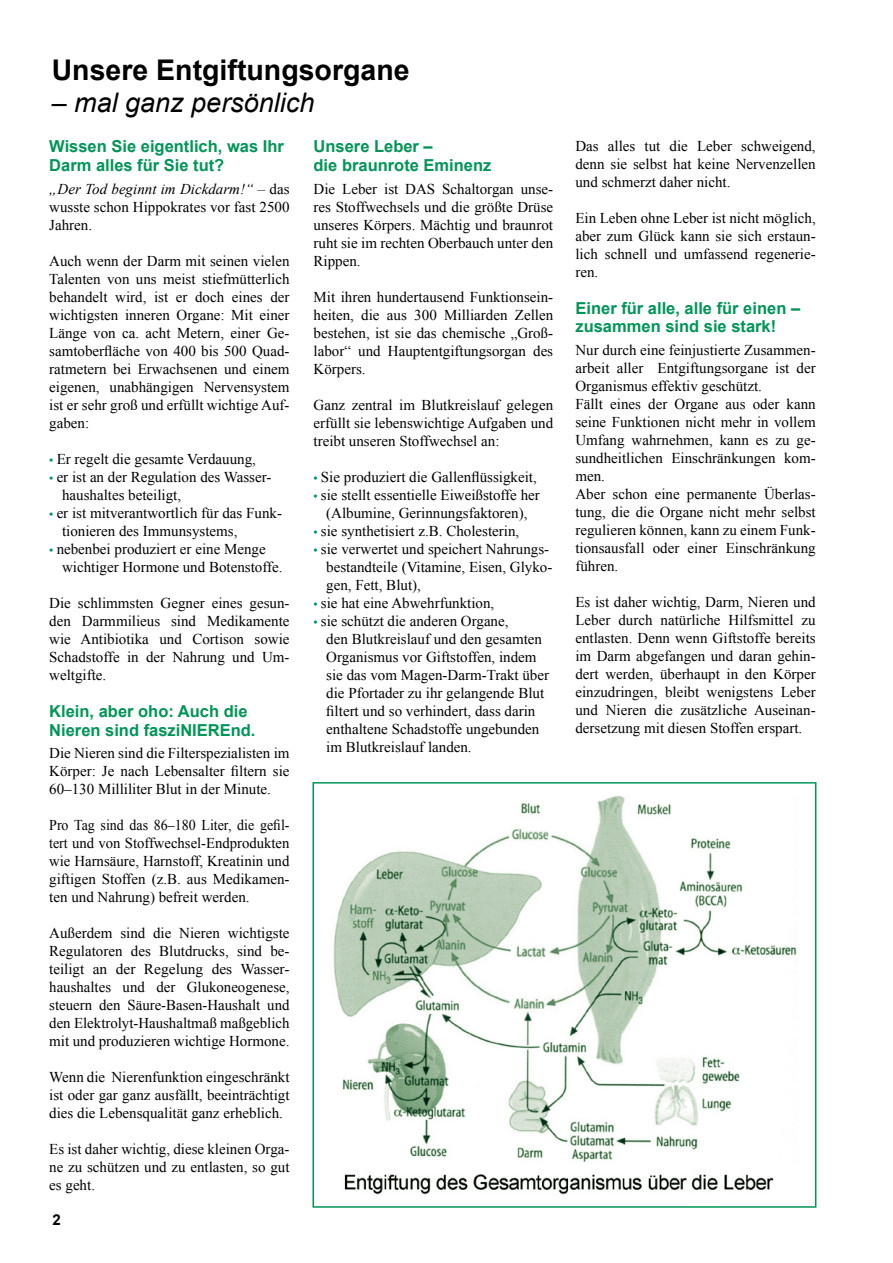
<style>
.page{position:relative;width:893px;height:1263px;background:#fff}
.page>*{position:absolute;margin:0;border:0;box-sizing:border-box;transform-origin:0 0}
.t1{font:700 28.5px "Arial";color:#000}
.t2{font:italic 27px "Arial";color:#000}
.t3{font:700 16.5px/18.8px "Arial";color:#009557}
.t4{font:15px/18px "Times New Roman";color:#000;text-align:justify}
.t5{font:15px/18px "Times New Roman";color:#000;text-align:justify;scale:.93 1}
.t6{font:700 15px "Arial";color:#000}
.s1{font-style:italic}
.s2{font-family:"Myriad Pro";color:#009557}
</style>
<div class="page">
<img style="left:333px;top:795px;width:464px;height:400px">
<div style="left:312px;top:782px;width:504px;height:426px;border:2px solid #009557"></div>
<h1 class="t1" style="left:52px;top:51px;width:359px">Unsere Entgiftungsorgane</h1>
<h2 class="t2" style="left:52px;top:85px;width:264px">– mal ganz persönlich</h2>
<p class="t3" style="left:49px;top:138px;width:236px">Wissen Sie eigentlich, was Ihr<br>Darm alles für Sie tut?</p>
<p class="t4" style="left:49px;top:179px;width:242px"><span class="s1">„Der Tod beginnt im Dickdarm!“ –</span> das wusste schon Hippokrates vor fast 2500<br>Jahren.</p>
<p class="t4" style="left:49px;top:251px;width:242px">Auch wenn der Darm mit seinen vielen Talenten von uns meist stiefmütterlich behandelt wird, ist er doch eines der wichtigsten inneren Organe: Mit einer Länge von ca. acht Metern, einer Ge&shy;samtoberfläche von 400 bis 500 Quad&shy;ratmetern bei Erwachsenen und einem eigenen, unabhängigen Nervensystem ist er sehr groß und erfüllt wichtige Auf&shy;gaben:</p>
<p class="t4" style="left:49px;top:449px;width:208px"><span class="s2">•</span> Er regelt die gesamte Verdauung,</p>
<p class="t4" style="left:62px;top:467px;width:211px;text-indent:-13px"><span class="s2">•</span> er ist an der Regulation des Wasser&shy;haushaltes beteiligt,</p>
<p class="t4" style="left:62px;top:503px;width:222px;text-indent:-13px"><span class="s2">•</span> er ist mitverantwortlich für das Funk&shy;tionieren des Immunsystems,</p>
<p class="t4" style="left:62px;top:539px;width:222px;text-indent:-13px"><span class="s2">•</span> nebenbei produziert er eine Menge wichtiger Hormone und Botenstoffe.</p>
<p class="t4" style="left:49px;top:593px;width:242px">Die schlimmsten Gegner eines gesun&shy;den Darmmilieus sind Medikamente wie Antibiotika und Cortison sowie Schadstoffe in der Nahrung und Um&shy;weltgifte.</p>
<p class="t3" style="left:49px;top:702px;width:208px">Klein, aber oho: Auch die<br>Nieren sind fasziNIEREnd.</p>
<p class="t4" style="left:49px;top:744px;width:242px">Die Nieren sind die Filterspezialisten im Körper: Je nach Lebensalter filtern sie 60–130 Milliliter Blut in der Minute.</p>
<p class="t5" style="left:49px;top:816px;width:260px">Pro Tag sind das 86–180 Liter, die gefil&shy;tert und von Stoffwechsel-Endprodukten wie Harnsäure, Harnstoff, Kreatinin und giftigen Stoffen (z.B. aus Medikamen&shy;ten und Nahrung) befreit werden.</p>
<p class="t4" style="left:49px;top:924px;width:242px">Außerdem sind die Nieren wichtigste Regulatoren des Blutdrucks, sind be&shy;teiligt an der Regelung des Wasser&shy;haushaltes und der Glukoneogenese, steuern den Säure-Basen-Haushalt und den Elektrolyt-Haushaltmaß maßgeblich mit und produzieren wichtige Hormone.</p>
<p class="t4" style="left:49px;top:1068px;width:242px">Wenn die Nierenfunktion eingeschränkt ist oder gar ganz ausfällt, beeinträchtigt dies die Lebensqualität ganz erheblich.</p>
<p class="t4" style="left:49px;top:1140px;width:242px">Es ist daher wichtig, diese kleinen Orga&shy;ne zu schützen und zu entlasten, so gut es geht.</p>
<p class="t3" style="left:314px;top:138px;width:179px">Unsere Leber –<br>die braunrote Eminenz</p>
<p class="t4" style="left:314px;top:179px;width:241px">Die Leber ist DAS Schaltorgan unse&shy;res Stoffwechsels und die größte Drüse unseres Körpers. Mächtig und braunrot ruht sie im rechten Oberbauch unter den Rippen.</p>
<p class="t4" style="left:314px;top:287px;width:241px">Mit ihren hundertausend Funktionsein&shy;heiten, die aus 300 Milliarden Zellen bestehen, ist sie das chemische „Groß&shy;labor“ und Hauptentgiftungsorgan des Körpers.</p>
<p class="t4" style="left:314px;top:395px;width:241px">Ganz zentral im Blutkreislauf gelegen erfüllt sie lebenswichtige Aufgaben und treibt unseren Stoffwechsel an:</p>
<p class="t4" style="left:314px;top:467px;width:225px"><span class="s2">•</span> Sie produziert die Gallenflüssigkeit,</p>
<p class="t4" style="left:314px;top:485px;width:228px;text-align:center"><span class="s2">•</span> sie stellt essentielle Eiweißstoffe her (Albumine, Gerinnungsfaktoren),</p>
<p class="t4" style="left:314px;top:521px;width:207px"><span class="s2">•</span> sie synthetisiert z.B. Cholesterin,</p>
<p class="t4" style="left:326px;top:539px;width:228px;text-align:left;text-indent:-13px"><span class="s2">•</span> sie verwertet und speichert Nahrungs&shy;bestandteile (Vitamine, Eisen, Glyko&shy;gen, Fett, Blut),</p>
<p class="t4" style="left:314px;top:593px;width:182px"><span class="s2">•</span> sie hat eine Abwehrfunktion,</p>
<p class="t4" style="left:326px;top:611px;width:224px;text-align:left;text-indent:-13px"><span class="s2">•</span> sie schützt die anderen Organe,<br>den Blutkreislauf und den gesamten Organismus vor Giftstoffen, indem sie das vom Magen-Darm-Trakt über die Pfortader zu ihr gelangende Blut filtert und so verhindert, dass darin enthaltene Schadstoffe ungebunden im Blutkreislauf landen.</p>
<p class="t6" style="left:52px;top:1210px;width:10px">2</p>
<p class="t4" style="left:575px;top:136px;width:242px">Das alles tut die Leber schweigend, denn sie selbst hat keine Nervenzellen und schmerzt daher nicht.</p>
<p class="t4" style="left:575px;top:208px;width:242px">Ein Leben ohne Leber ist nicht möglich, aber zum Glück kann sie sich erstaun&shy;lich schnell und umfassend regenerie&shy;ren.</p>
<p class="t3" style="left:575px;top:299px;width:226px">Einer für alle, alle für einen – zusammen sind sie stark!</p>
<p class="t4" style="left:575px;top:340px;width:242px;text-align:left">Nur durch eine feinjustierte Zusammen&shy;arbeit aller Entgiftungsorgane ist der<br>Organismus effektiv geschützt.<br>Fällt eines der Organe aus oder kann seine Funktionen nicht mehr in vollem<br>Umfang wahrnehmen, kann es zu ge&shy;sundheitlichen Einschränkungen kom&shy;men.<br>Aber schon eine permanente Überlas&shy;tung, die die Organe nicht mehr selbst regulieren können, kann zu einem Funk&shy;tionsausfall oder einer Einschränkung führen.</p>
<p class="t4" style="left:575px;top:592px;width:242px">Es ist daher wichtig, Darm, Nieren und Leber durch natürliche Hilfsmittel zu entlasten. Denn wenn Giftstoffe bereits im Darm abgefangen und daran gehin&shy;dert werden, überhaupt in den Körper einzudringen, bleibt wenigstens Leber und Nieren die zusätzliche Auseinan&shy;dersetzung mit diesen Stoffen erspart.</p>
</div>
